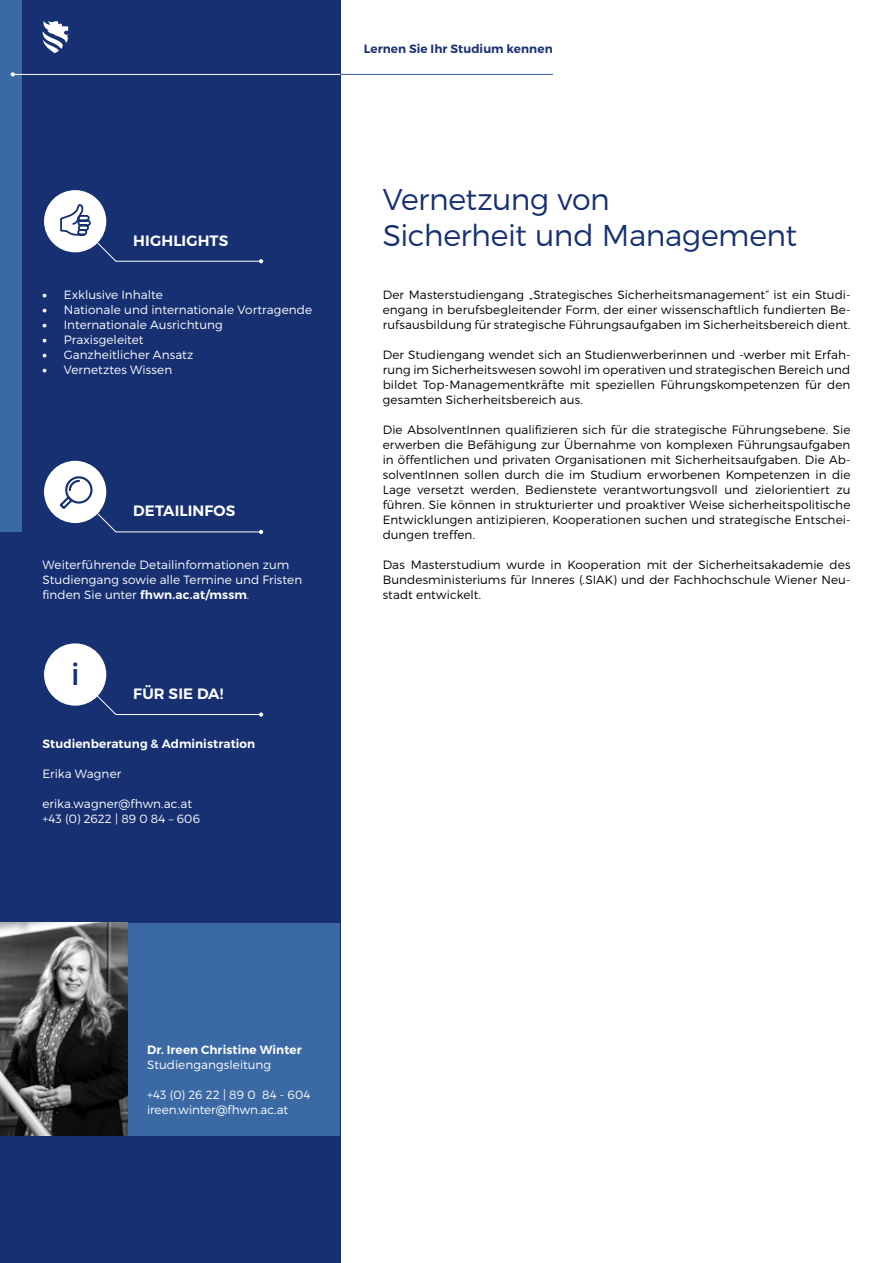
<style>
.page{position:relative;width:893px;height:1263px;background:#fff}
.page>*{position:absolute;margin:0;border:0;box-sizing:border-box;transform-origin:0 0}
.t1{font:300 30px/36px "Montserrat";letter-spacing:-.015em;color:#163072}
.t2{font:30px "Montserrat";color:#163072}
.t3{font:600 15px "Montserrat";letter-spacing:.01em;color:#fff}
.t4{font:300 12px/15px "Montserrat";letter-spacing:.005em;color:#000;text-align:justify}
.t5{font:300 12px/15px "Montserrat";letter-spacing:.005em;color:#fff}
.t6{font:600 12px "Montserrat";letter-spacing:.005em;color:#fff}
.t7{font:600 12px "Montserrat";letter-spacing:.005em;color:#163072}
.s1{font-weight:900}
.s2{font-weight:600}
</style>
<div class="page">
<div style="left:0;top:0;width:340px;height:1263px;background:#163072"></div>
<div style="left:0;top:0;width:21px;height:531px;background:#3b69a4"></div>
<hr style="left:340px;top:74px;width:213px;height:1px;background:#61a4d7">
<hr style="left:13px;top:74px;width:327px;height:1px;background:#fff">
<svg style="left:11px;top:72px;width:4px;height:5px"></svg>
<svg style="left:43px;top:21px;width:25px;height:32px"></svg>
<div style="left:0;top:923px;width:340px;height:212px;background:#3b69a4"></div>
<img style="left:0;top:923px;width:128px;height:212px">
<hr style="left:116px;top:261px;width:145px;height:1px;background:#fff">
<div style="left:43px;top:189px;width:64px;height:64px;background:#fff;border-radius:50%"></div>
<div style="left:43px;top:189px;width:65px;height:65px;border:2px solid #163072;border-radius:50%"></div>
<hr style="left:116px;top:531px;width:145px;height:1px;background:#fff">
<div style="left:43px;top:460px;width:64px;height:64px;background:#fff;border-radius:50%"></div>
<div style="left:43px;top:459px;width:65px;height:66px;border:2px solid #163072;border-radius:50%"></div>
<hr style="left:116px;top:714px;width:145px;height:1px;background:#fff">
<div style="left:43px;top:643px;width:64px;height:63px;background:#fff;border-radius:50%"></div>
<div style="left:43px;top:642px;width:65px;height:65px;border:2px solid #163072;border-radius:50%"></div>
<svg style="left:75px;top:673px;width:41px;height:42px"></svg>
<svg style="left:59px;top:202px;width:58px;height:60px"></svg>
<svg style="left:58px;top:475px;width:59px;height:58px"></svg>
<svg style="left:259px;top:259px;width:4px;height:4px"></svg>
<svg style="left:259px;top:530px;width:4px;height:4px"></svg>
<svg style="left:259px;top:712px;width:4px;height:5px"></svg>
<p class="t7" style="left:364px;top:41px;width:190px">Lernen Sie Ihr Studium kennen</p>
<p class="t3" style="left:133px;top:231px;width:97px">HIGHLIGHTS</p>
<p class="t5" style="left:43px;top:287px;width:122px"><span class="s1">•</span> Exklusive Inhalte</p>
<p class="t5" style="left:43px;top:302px;width:271px"><span class="s1">•</span> Nationale und internationale Vortragende</p>
<p class="t5" style="left:43px;top:317px;width:182px"><span class="s1">•</span> Internationale Ausrichtung</p>
<p class="t5" style="left:43px;top:332px;width:103px"><span class="s1">•</span> Praxisgeleitet</p>
<p class="t5" style="left:43px;top:347px;width:152px"><span class="s1">•</span> Ganzheitlicher Ansatz</p>
<p class="t5" style="left:43px;top:362px;width:131px"><span class="s1">•</span> Vernetztes Wissen</p>
<p class="t3" style="left:133px;top:502px;width:104px">DETAILINFOS</p>
<p class="t5" style="left:43px;top:557px;width:261px">Weiterführende Detailinformationen zum<br>Studiengang sowie alle Termine und Fristen finden Sie unter <span class="s2">fhwn.ac.at/mssm</span>.</p>
<h1 class="t2" style="left:71px;top:656px;width:10px">i</h1>
<p class="t3" style="left:133px;top:684px;width:92px">FÜR SIE DA!</p>
<p class="t6" style="left:43px;top:736px;width:214px">Studienberatung &amp; Administration</p>
<p class="t5" style="left:43px;top:766px;width:80px">Erika Wagner</p>
<p class="t5" style="left:43px;top:796px;width:159px">erika.wagner@fhwn.ac.at +43 (0) 2622 | 89 0 84 – 606</p>
<h1 class="t1" style="left:383px;top:181px;width:416px">Vernetzung von<br>Sicherheit und Management</h1>
<p class="t4" style="left:383px;top:287px;width:469px">Der Masterstudiengang „Strategisches Sicherheitsmanagement“ ist ein Studi&shy;engang in berufsbegleitender Form, der einer wissenschaftlich fundierten Be&shy;rufsausbildung für strategische Führungsaufgaben im Sicherheitsbereich dient.</p>
<p class="t4" style="left:383px;top:347px;width:469px">Der Studiengang wendet sich an Studienwerberinnen und -werber mit Erfah&shy;rung im Sicherheitswesen sowohl im operativen und strategischen Bereich und bildet Top-Managementkräfte mit speziellen Führungskompetenzen für den gesamten Sicherheitsbereich aus.</p>
<p class="t4" style="left:383px;top:422px;width:469px">Die AbsolventInnen qualifizieren sich für die strategische Führungsebene. Sie erwerben die Befähigung zur Übernahme von komplexen Führungsaufgaben in öffentlichen und privaten Organisationen mit Sicherheitsaufgaben. Die Ab&shy;solventInnen sollen durch die im Studium erworbenen Kompetenzen in die Lage versetzt werden, Bedienstete verantwortungsvoll und zielorientiert zu führen. Sie können in strukturierter und proaktiver Weise sicherheitspolitische Entwicklungen antizipieren, Kooperationen suchen und strategische Entschei&shy;dungen treffen.</p>
<p class="t4" style="left:383px;top:557px;width:469px">Das Masterstudium wurde in Kooperation mit der Sicherheitsakademie des Bundesministeriums für Inneres (.SIAK) und der Fachhochschule Wiener Neu&shy;stadt entwickelt.</p>
<p class="t6" style="left:147px;top:1042px;width:156px">Dr. Ireen Christine Winter</p>
<p class="t5" style="left:147px;top:1057px;width:126px">Studiengangsleitung</p>
<p class="t5" style="left:147px;top:1087px;width:165px">+43 (0) 26 22 | 89 0 84 - 604 ireen.winter@fhwn.ac.at</p>
</div>
